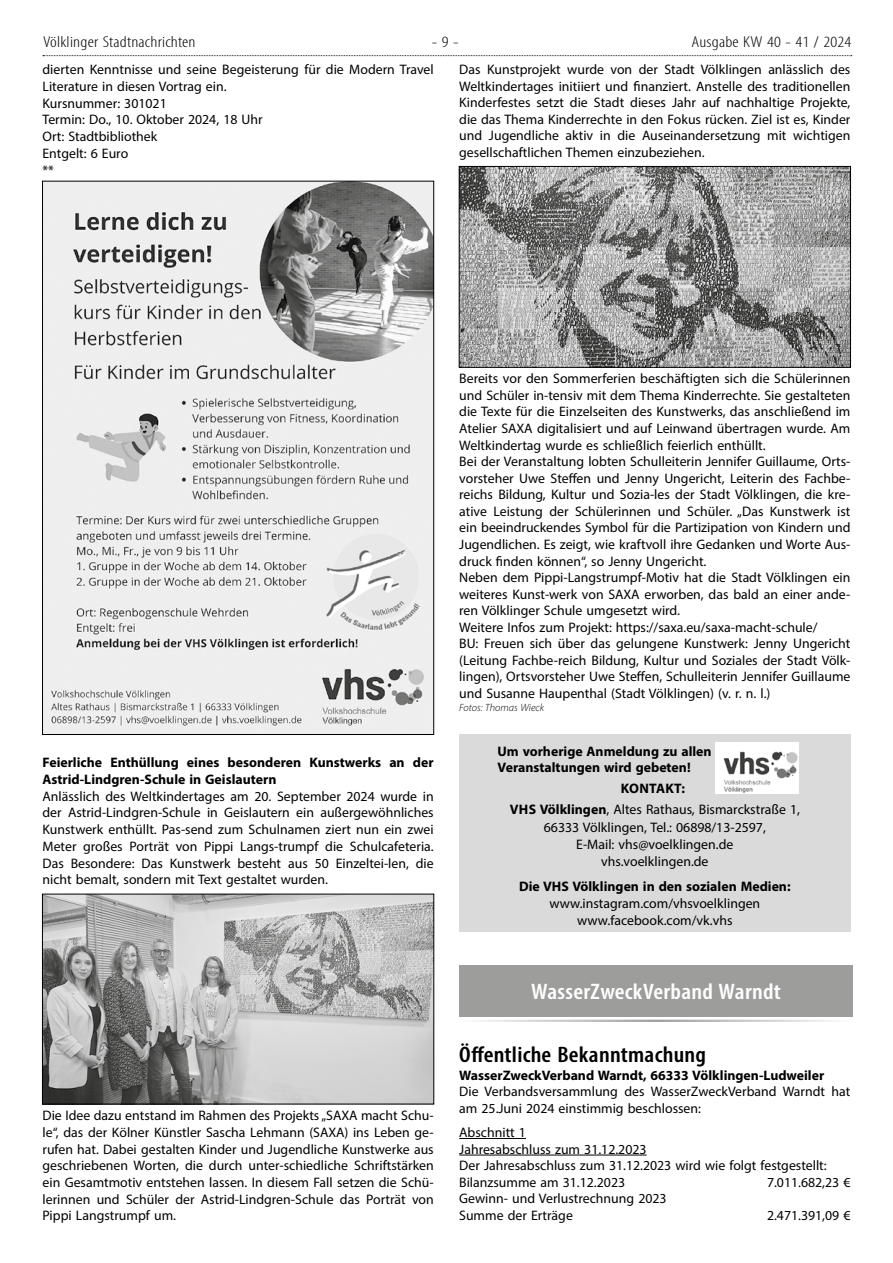
<style>
.page{position:relative;width:893px;height:1263px;background:#fff}
.page>*{position:absolute;margin:0;border:0;box-sizing:border-box;transform-origin:0 0}
.t1{font:600 condensed 22.5px "Myriad Pro";letter-spacing:.01em;color:#000;scale:1.1 1}
.t2{font:600 condensed 22.5px "Myriad Pro";letter-spacing:.01em;color:#fff;scale:1.1 1}
.t3{font:300 condensed 15.75px "Myriad Pro";letter-spacing:.01em;color:#000;scale:1.2 1}
.t4{font:13.8px/16.5px "Myriad Pro";color:#000}
.t5{font:700 13.8px/16.8px "Myriad Pro";color:#000}
.t6{font:italic 300 10.5px "Myriad Pro";color:#000}
.s1{font-weight:700}
</style>
<div class="page">
<svg style="left:43px;top:55px;width:809px;height:1px"></svg>
<img style="left:44px;top:183px;width:388px;height:550px">
<img style="left:44px;top:896px;width:388px;height:206px">
<div style="left:42px;top:894px;width:392px;height:210px;border:1px solid #000"></div>
<hr style="left:459px;top:1138px;width:67px;height:1px;background:#000">
<hr style="left:459px;top:1155px;width:188px;height:1px;background:#000">
<img style="left:461px;top:168px;width:388px;height:198px">
<div style="left:459px;top:166px;width:392px;height:202px;border:1px solid #000"></div>
<div style="left:459px;top:734px;width:391px;height:198px;background:#dadada"></div>
<img style="left:716px;top:742px;width:83px;height:51px">
<div style="left:459px;top:965px;width:394px;height:51px;background:#9d9d9c"></div>
<hr style="left:459px;top:1020px;width:394px;height:2px;background:#9d9d9c">
<p class="t3" style="left:43px;top:33px;width:128px">Völklinger Stadtnachrichten</p>
<p class="t3" style="left:432px;top:33px;width:24px">- 9 -</p>
<p class="t3" style="left:692px;top:33px;width:135px">Ausgabe KW 40 - 41 / 2024</p>
<p class="t4" style="left:43px;top:61px;width:393px">dierten Kenntnisse und seine Begeisterung für die Modern Travel<br>Literature in diesen Vortrag ein.<br>Kursnummer: 301021<br>Termin: Do., 10. Oktober 2024, 18 Uhr<br>Ort: Stadtbibliothek<br>Entgelt: 6 Euro<br>**</p>
<p class="t4" style="left:459px;top:61px;width:393px;text-align:justify">Das Kunstprojekt wurde von der Stadt Völklingen anlässlich des Weltkindertages initiiert und finanziert. Anstelle des traditionellen Kinderfestes setzt die Stadt dieses Jahr auf nachhaltige Projekte, die das Thema Kinderrechte in den Fokus rücken. Ziel ist es, Kinder und Jugendliche aktiv in die Auseinandersetzung mit wichtigen gesellschaftlichen Themen einzubeziehen.</p>
<p class="t5" style="left:43px;top:754px;width:393px">Feierliche Enthüllung eines besonderen Kunstwerks an der<br>Astrid-Lindgren-Schule in Geislautern</p>
<p class="t4" style="left:43px;top:787px;width:393px;text-align:justify">Anlässlich des Weltkindertages am 20. September 2024 wurde in der Astrid-Lindgren-Schule in Geislautern ein außergewöhnliches Kunstwerk enthüllt. Pas-send zum Schulnamen ziert nun ein zwei Meter großes Porträt von Pippi Langs-trumpf die Schulcafeteria.<br>Das Besondere: Das Kunstwerk besteht aus 50 Einzeltei-len, die nicht bemalt, sondern mit Text gestaltet wurden.</p>
<p class="t4" style="left:43px;top:1107px;width:393px;text-align:justify">Die Idee dazu entstand im Rahmen des Projekts „SAXA macht Schu&shy;le“, das der Kölner Künstler Sascha Lehmann (SAXA) ins Leben ge&shy;rufen hat. Dabei gestalten Kinder und Jugendliche Kunstwerke aus geschriebenen Worten, die durch unter-schiedliche Schriftstärken ein Gesamtmotiv entstehen lassen. In diesem Fall setzen die Schü&shy;lerinnen und Schüler der Astrid-Lindgren-Schule das Porträt von Pippi Langstrumpf um.</p>
<p class="t4" style="left:459px;top:370px;width:393px">Bereits vor den Sommerferien beschäftigten sich die Schülerinnen und Schüler in-tensiv mit dem Thema Kinderrechte. Sie gestalteten die Texte für die Einzelseiten des Kunstwerks, das anschließend im Atelier SAXA digitalisiert und auf Leinwand übertragen wurde. Am Weltkindertag wurde es schließlich feierlich enthüllt.<br>Bei der Veranstaltung lobten Schulleiterin Jennifer Guillaume, Orts&shy;vorsteher Uwe Steffen und Jenny Ungericht, Leiterin des Fachbe&shy;reichs Bildung, Kultur und Sozia-les der Stadt Völklingen, die kre&shy;ative Leistung der Schülerinnen und Schüler. „Das Kunstwerk ist ein beeindruckendes Symbol für die Partizipation von Kindern und Jugendlichen. Es zeigt, wie kraftvoll ihre Gedanken und Worte Aus&shy;druck finden können“, so Jenny Ungericht.<br>Neben dem Pippi-Langstrumpf-Motiv hat die Stadt Völklingen ein weiteres Kunst-werk von SAXA erworben, das bald an einer ande&shy;ren Völklinger Schule umgesetzt wird.<br>Weitere Infos zum Projekt: https://saxa.eu/saxa-macht-schule/<br>BU: Freuen sich über das gelungene Kunstwerk: Jenny Ungericht (Leitung Fachbe-reich Bildung, Kultur und Soziales der Stadt Völk&shy;lingen), Ortsvorsteher Uwe Steffen, Schulleiterin Jennifer Guillaume und Susanne Haupenthal (Stadt Völklingen) (v. r. n. l.)</p>
<p class="t6" style="left:459px;top:701px;width:86px">Fotos: Thomas Wieck</p>
<p class="t5" style="left:497px;top:742px;width:216px">Um vorherige Anmeldung zu allen<br>Veranstaltungen wird gebeten!</p>
<p class="t4" style="left:510px;top:778px;width:292px;line-height:20.9px;text-align:center"><span class="s1">KONTAKT:<br>VHS Völklingen</span>, Altes Rathaus, Bismarckstraße 1,</p>
<p class="t4" style="left:544px;top:818px;width:224px;line-height:17.1px;text-align:center">66333 Völklingen, Tel.: 06898/13-2597,<br>E-Mail: vhs@voelklingen.de vhs.voelklingen.de</p>
<p class="t5" style="left:519px;top:878px;width:273px">Die VHS Völklingen in den sozialen Medien:</p>
<p class="t4" style="left:549px;top:895px;width:212px;text-align:center">www.instagram.com/vhsvoelklingen www.facebook.com/vk.vhs</p>
<h1 class="t2" style="left:531px;top:978px;width:228px">WasserZweckVerband Warndt</h1>
<h1 class="t1" style="left:459px;top:1041px;width:226px">Öffentliche Bekanntmachung</h1>
<p class="t5" style="left:459px;top:1066px;width:367px">WasserZweckVerband Warndt, 66333 Völklingen-Ludweiler</p>
<p class="t4" style="left:459px;top:1083px;width:393px">Die Verbandsversammlung des WasserZweckVerband Warndt hat am 25.Juni 2024 einstimmig beschlossen:</p>
<p class="t4" style="left:459px;top:1124px;width:369px">Abschnitt 1<br>Jahresabschluss zum 31.12.2023<br>Der Jahresabschluss zum 31.12.2023 wird wie folgt festgestellt:<br>Bilanzsumme am 31.12.2023</p>
<p class="t4" style="left:767px;top:1174px;width:85px">7.011.682,23 €</p>
<p class="t4" style="left:459px;top:1190px;width:209px">Gewinn- und Verlustrechnung 2023<br>Summe der Erträge</p>
<p class="t4" style="left:767px;top:1207px;width:85px">2.471.391,09 €</p>
</div>
